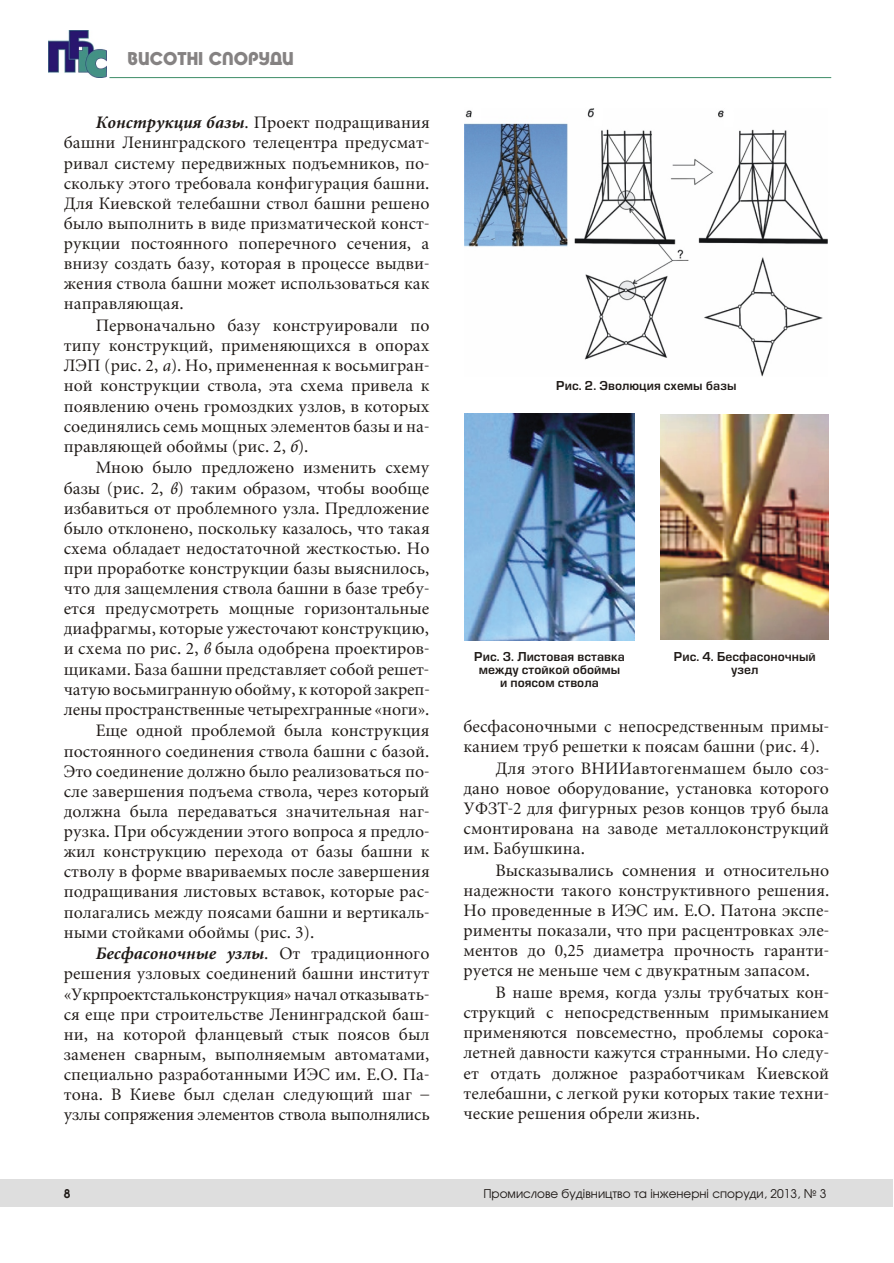
<style>
.page{position:relative;width:894px;height:1263px;background:#fff}
.page>*{position:absolute;margin:0;border:0;box-sizing:border-box;transform-origin:0 0}
.t1{font:700 18px "Taurus";color:#858282}
.t2{font:17.25px/20.1px "Miniature";color:#1f1a17;text-align:justify}
.t3{font:17.25px "Miniature";letter-spacing:-.02em;color:#1f1a17}
.t4{font:italic 700 17.25px "Miniature";color:#1f1a17}
.t5{font:12px/12.8px "Europe Demi";color:#1f1a17;text-align:center}
.t6{font:12px "Avangard TM";color:#1f1a17}
.t7{font:700 12px "Avangard TM";color:#1f1a17}
.s1{font-weight:700;font-style:italic}
.s2{font-style:italic}
.s3{font-weight:400;font-style:normal}
</style>
<div class="page">
<div style="left:0;top:1179px;width:893px;height:28px;background:#dedede"></div>
<img style="left:49px;top:31px;width:58px;height:47px">
<svg style="left:109px;top:77px;width:723px;height:2px"></svg>
<img style="left:465px;top:108px;width:363px;height:269px">
<img style="left:465px;top:413px;width:169px;height:227px">
<img style="left:661px;top:414px;width:168px;height:225px">
<p class="t1" style="left:128px;top:51px;width:168px">ВИСОТНІ СПОРУДИ</p>
<p class="t2" style="left:64px;top:114px;width:367px;text-indent:32px"><span class="s1">Ко нструк ция базы</span>. Про ект под ра щи ва ния баш ни Ле нин град ско го те ле цен тра пред усмат - ри вал сис те му пе ре движ ных под ъ ем ни ков, по - сколь ку это го тре бо ва ла кон фи гу ра ция баш ни.<br>Для Ки ев ской те ле баш ни ствол баш ни ре ше но было вы пол нить в виде при зма ти чес кой ко нст - рук ции по сто ян но го по пе реч но го се че ния, а вни зу со здать базу, ко то рая в про цес се вы дви - же ния ство ла баш ни мо жет ис поль зо вать ся как на прав ля ю щая.</p>
<p class="t2" style="left:64px;top:317px;width:367px;text-indent:32px">Пер во на чаль но базу ко нстру и ро ва ли по типу ко нструк ций, при ме ня ю щих ся в опо рах ЛЭП (рис. 2, <span class="s2">а</span>). Но, при ме нен ная к вось ми гран - ной ко нструк ции ство ла, эта схе ма при ве ла к по яв ле нию очень гро моз дких узлов, в ко то рых со е ди ня лись семь мощ ных эле мен тов базы и на - прав ля ю щей об оймы (рис. 2, <span class="s2">б</span>).</p>
<p class="t2" style="left:96px;top:459px;width:335px">Мною было пред ло же но из ме нить схе му</p>
<p class="t2" style="left:64px;top:479px;width:367px">базы (рис. 2, <span class="s2">в</span>) та ким об ра зом, что бы во об ще</p>
<p class="t2" style="left:64px;top:499px;width:367px">из ба вить ся от про блем но го узла. Пред ло же ние</p>
<p class="t2" style="left:64px;top:519px;width:367px">было от кло не но, по сколь ку ка за лось, что та кая</p>
<p class="t2" style="left:64px;top:540px;width:367px">схе ма об ла да ет не дос та точ ной жес ткос тью. Но</p>
<p class="t2" style="left:64px;top:560px;width:367px">при про ра бот ке ко нструк ции базы вы яс ни лось,</p>
<p class="t2" style="left:64px;top:580px;width:367px">что для защем ле ния ствола баш ни в базе требу -</p>
<p class="t2" style="left:64px;top:600px;width:367px">ет ся пред усмот реть мощ ные го ри зон таль ные</p>
<p class="t2" style="left:64px;top:620px;width:367px">ди аф раг мы, ко то рые ужес то ча ют ко нструк цию,</p>
<p class="t2" style="left:64px;top:640px;width:367px">и схе ма по рис. 2, <span class="s2">в</span> была одоб ре на про ек ти ров -</p>
<p class="t2" style="left:64px;top:660px;width:367px">щи ка ми. База баш ни пред став ля ет со бой ре шет-</p>
<p class="t2" style="left:64px;top:680px;width:367px">ча тую вось ми гран ную об ойму, к ко то рой за креп-</p>
<p class="t2" style="left:64px;top:701px;width:367px">лены про стра нствен ные че ты рехгран ные «ноги».</p>
<p class="t2" style="left:96px;top:722px;width:335px">Еще од ной про бле мой была ко нструк ция</p>
<p class="t2" style="left:64px;top:742px;width:367px">по сто ян но го со е ди не ния ство ла баш ни с ба зой.</p>
<p class="t2" style="left:64px;top:762px;width:367px">Это со е ди не ние дол жно было ре а ли зо вать ся по -</p>
<p class="t2" style="left:64px;top:783px;width:367px">сле за вер ше ния под ъ е ма ство ла, че рез ко то рый</p>
<p class="t2" style="left:64px;top:803px;width:367px">дол жна была пе ре да вать ся зна чи тель ная на г -</p>
<p class="t2" style="left:64px;top:823px;width:367px">руз ка. При об суж де нии это го воп ро са я пред ло -</p>
<p class="t2" style="left:64px;top:843px;width:367px">жил ко нструк цию пе ре хо да от базы баш ни к</p>
<p class="t2" style="left:64px;top:863px;width:367px">ство лу в фор ме вва ри ва е мых по сле за вер ше ния</p>
<p class="t2" style="left:64px;top:883px;width:367px">под ра щи ва ния лис то вых вста вок, ко то рые рас -</p>
<p class="t2" style="left:64px;top:903px;width:367px">по ла га лись меж ду по я са ми баш ни и вер ти каль -</p>
<p class="t2" style="left:64px;top:923px;width:252px">ны ми стой ка ми об оймы (рис. 3).</p>
<p class="t4" style="left:96px;top:946px;width:335px">Бес фа со ноч ные узлы<span class="s3">. От тра ди ци он но го</span></p>
<p class="t2" style="left:64px;top:965px;width:367px">ре ше ния узло вых со е ди не ний баш ни ин сти тут</p>
<p class="t3" style="left:64px;top:987px;width:367px">«Укрпро е ктсталь ко нструк ция» на чал от ка зы вать -</p>
<p class="t2" style="left:64px;top:1005px;width:367px">ся еще при стро и т ельстве Ле нин град ской баш -</p>
<p class="t2" style="left:64px;top:1026px;width:367px">ни, на ко то рой флан це вый стык по я сов был</p>
<p class="t2" style="left:64px;top:1046px;width:367px">за ме нен свар ным, вы пол ня е мым ав то ма та ми,</p>
<p class="t2" style="left:64px;top:1066px;width:367px">спе ци аль но раз ра бо тан ны ми ИЭС им. Е.О. Па -</p>
<p class="t2" style="left:64px;top:1086px;width:367px">то на. В Ки е ве был сде лан сле ду ю щий шаг –</p>
<p class="t3" style="left:64px;top:1107px;width:368px">узлы со пря же ния эле мен тов ство ла вы пол ня лись</p>
<p class="t5" style="left:556px;top:380px;width:182px">Рис. 2. Эво лю ция схе мы базы</p>
<p class="t5" style="left:474px;top:652px;width:152px">Рис. 3. Лис то вая встав ка меж ду стой кой об оймы и по я сом ство ла</p>
<p class="t5" style="left:674px;top:652px;width:143px">Рис. 4. Бес фа со ноч ный узел</p>
<p class="t2" style="left:463px;top:718px;width:367px">бес фа со ноч ны ми с не пос ре дствен ным при мы -</p>
<p class="t2" style="left:463px;top:738px;width:358px">ка ни ем труб ре шет ки к по я сам баш ни (рис. 4).</p>
<p class="t2" style="left:495px;top:759px;width:335px">Для это го ВНИИав то ген ма шем было со з -</p>
<p class="t2" style="left:463px;top:780px;width:367px">да но но вое об ору до ва ние, уста нов ка ко то ро го</p>
<p class="t2" style="left:463px;top:800px;width:367px">УФЗТ-2 для фи гур ных ре зов кон цов труб была</p>
<p class="t2" style="left:463px;top:820px;width:367px">смон ти ро ва на на за во де ме тал локо н струк ций</p>
<p class="t2" style="left:463px;top:840px;width:123px">им. Ба буш ки на.</p>
<p class="t2" style="left:495px;top:862px;width:335px">Выс ка зы ва лись со мне ния и от но си тель но</p>
<p class="t2" style="left:463px;top:882px;width:367px">над еж нос ти та ко го ко н струк тив но го ре ше ния.</p>
<p class="t2" style="left:463px;top:902px;width:367px">Но про ве ден ные в ИЭС им. Е.О. Пато на экс пе -</p>
<p class="t2" style="left:463px;top:922px;width:367px">ри мен ты по ка за ли, что при рас цен тров ках эле-</p>
<p class="t2" style="left:463px;top:942px;width:367px">мен тов до 0,25 ди а мет ра про чность га ран ти -</p>
<p class="t2" style="left:463px;top:962px;width:348px">ру ет ся не мень ше чем с двук рат ным за па сом.</p>
<p class="t2" style="left:495px;top:984px;width:335px">В наше время, ког да узлы труб ча тых кон -</p>
<p class="t2" style="left:463px;top:1004px;width:367px">струк ций с не пос ре дствен ным при мы ка ни ем</p>
<p class="t2" style="left:463px;top:1024px;width:367px">при ме ня ют ся по все мес тно, про бле мы со ро ка -</p>
<p class="t2" style="left:463px;top:1044px;width:367px">лет ней дав нос ти ка жут ся стран ны ми. Но сле ду -</p>
<p class="t2" style="left:463px;top:1064px;width:367px">ет от дать дол жное раз ра бот чи кам Ки ев с кой</p>
<p class="t2" style="left:463px;top:1084px;width:367px">те ле баш ни, с лег кой руки ко то рых та кие тех ни -</p>
<p class="t2" style="left:463px;top:1105px;width:238px">чес кие ре ше ния об ре ли жизнь.</p>
<p class="t7" style="left:64px;top:1189px;width:8px">8</p>
<p class="t6" style="left:483px;top:1189px;width:345px">Промислове будівництво та інженерні споруди, 2013, № 3</p>
</div>
